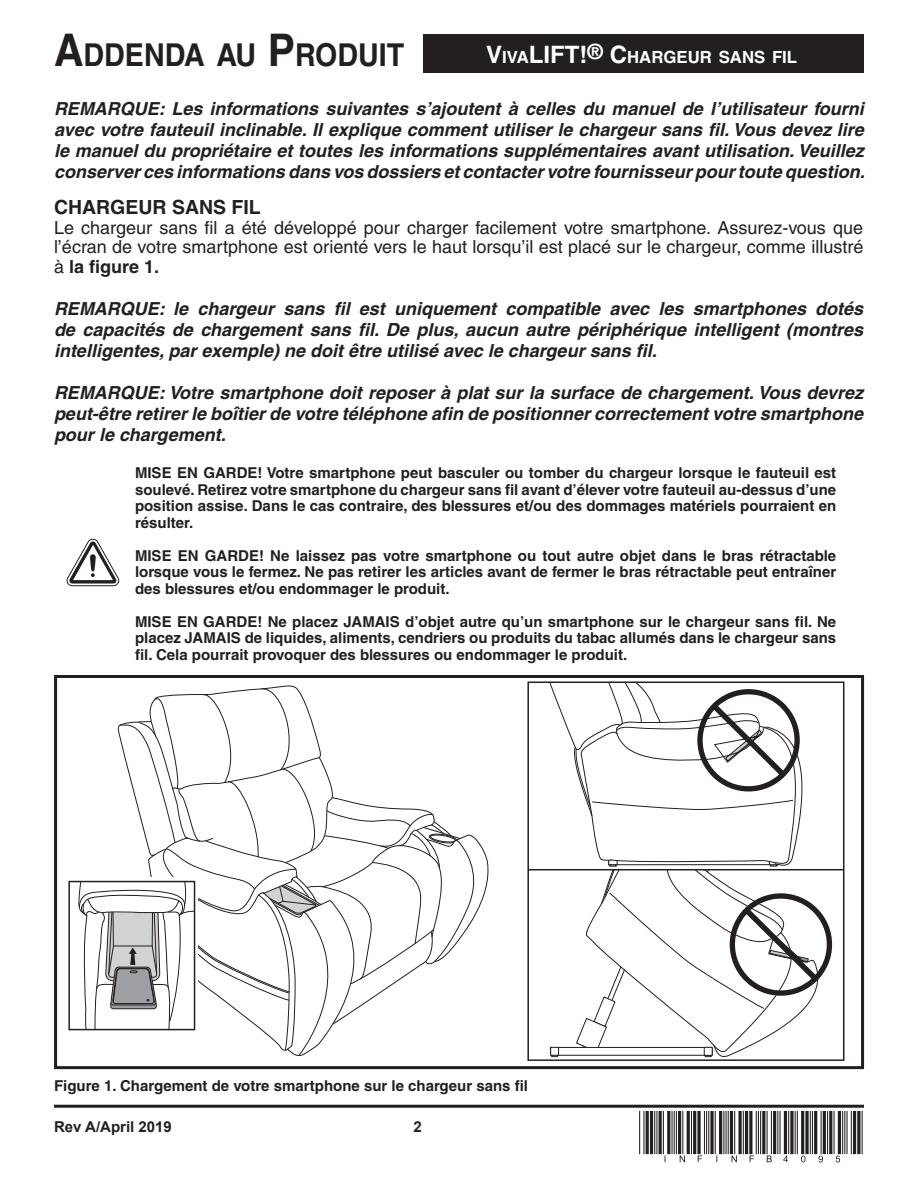
<style>
.page{position:relative;width:918px;height:1188px;background:#fff}
.page>*{position:absolute;margin:0;border:0;box-sizing:border-box;transform-origin:0 0}
.Product_Insert__head{font:700 31.5px "Helvetica";color:#231f20;scale:.91 1}
.Heading{font:700 19.5px "Helvetica";color:#231f20}
.Body_text{font:italic 700 18px/21px "Helvetica";color:#231f20;text-align:justify}
.NOTES{font:italic 700 18px/21px "Helvetica";color:#231f20;text-align:justify}
.Body_text-2{font:18px/19.5px "Helvetica";color:#231f20;text-align:justify}
.Text_for_black_recta{font:700 16.8px "Helvetica";color:#fff}
.WARNINGS{font:700 15px/16.5px "Helvetica";color:#231f20;text-align:justify}
.Figure_captions{font:700 15px "Helvetica";color:#231f20}
.Footer__product_inse{font:700 15px "Arial";color:#231f20}
.s1{font-size:45px}
.s2{font-size:24px}
.s3{font-weight:700}
</style>
<div class="page">
<hr style="left:54px;top:1105px;width:810px;height:3px;background:#231f20">
<hr style="left:654px;top:1111px;width:1px;height:43px;background:#231f20">
<hr style="left:650px;top:1111px;width:3px;height:43px;background:#231f20">
<hr style="left:646px;top:1111px;width:3px;height:43px;background:#231f20">
<hr style="left:643px;top:1111px;width:1px;height:43px;background:#231f20">
<hr style="left:639px;top:1111px;width:1px;height:43px;background:#231f20">
<hr style="left:672px;top:1111px;width:1px;height:43px;background:#231f20">
<hr style="left:667px;top:1111px;width:3px;height:43px;background:#231f20">
<hr style="left:663px;top:1111px;width:1px;height:43px;background:#231f20">
<hr style="left:659px;top:1111px;width:3px;height:43px;background:#231f20">
<hr style="left:656px;top:1111px;width:1px;height:43px;background:#231f20">
<svg style="left:674px;top:1111px;width:33px;height:51px"></svg>
<hr style="left:723px;top:1111px;width:1px;height:43px;background:#231f20">
<hr style="left:719px;top:1111px;width:3px;height:43px;background:#231f20">
<hr style="left:715px;top:1111px;width:1px;height:43px;background:#231f20">
<svg style="left:710px;top:1111px;width:4px;height:43px"></svg>
<hr style="left:708px;top:1111px;width:1px;height:43px;background:#231f20">
<svg style="left:726px;top:1111px;width:68px;height:51px"></svg>
<hr style="left:810px;top:1111px;width:1px;height:43px;background:#231f20">
<svg style="left:805px;top:1111px;width:4px;height:43px"></svg>
<svg style="left:801px;top:1156px;width:4px;height:6px"></svg>
<hr style="left:801px;top:1111px;width:3px;height:43px;background:#231f20">
<hr style="left:797px;top:1111px;width:1px;height:43px;background:#231f20">
<hr style="left:795px;top:1111px;width:1px;height:43px;background:#231f20">
<svg style="left:812px;top:1111px;width:33px;height:51px"></svg>
<hr style="left:862px;top:1111px;width:1px;height:43px;background:#231f20">
<hr style="left:857px;top:1111px;width:3px;height:43px;background:#231f20">
<hr style="left:853px;top:1111px;width:3px;height:43px;background:#231f20">
<hr style="left:851px;top:1111px;width:1px;height:43px;background:#231f20">
<hr style="left:846px;top:1111px;width:2px;height:43px;background:#231f20">
<div style="left:423px;top:35px;width:441px;height:38px;background:#231f20"></div>
<hr style="left:528px;top:869px;width:315px;height:1px;background:#231f20">
<svg style="left:530px;top:682px;width:302px;height:376px"></svg>
<svg style="left:77px;top:685px;width:412px;height:372px"></svg>
<div style="left:68px;top:881px;width:127px;height:149px;border:1px solid #231f20"></div>
<div style="left:54px;top:675px;width:810px;height:394px;border:3px solid #231f20"></div>
<svg style="left:66px;top:539px;width:53px;height:48px"></svg>
<p class="Product_Insert__head" style="left:54px;top:36px;width:387px"><span class="s1">A</span>DDENDA AU <span class="s1">P</span>RODUIT</p>
<p class="Text_for_black_recta" style="left:486px;top:47px;width:295px"><span class="s2">V</span>IVA<span class="s2">LIFT!</span><sup>®</sup> <span class="s2">C</span>HARGEUR SANS FIL</p>
<p class="NOTES" style="left:54px;top:98px;width:812px">REMARQUE: Les informations suivantes s’ajoutent à celles du manuel de l’utilisateur fourni avec votre fauteuil inclinable. Il explique comment utiliser le chargeur sans fil. Vous devez lire le manuel du propriétaire et toutes les informations supplémentaires avant utilisation. Veuillez conserver ces informations dans vos dossiers et contacter votre fournisseur pour toute question.</p>
<p class="Heading" style="left:54px;top:196px;width:208px">CHARGEUR SANS FIL</p>
<p class="Body_text-2" style="left:54px;top:218px;width:811px">Le chargeur sans fil a été développé pour charger facilement votre smartphone. Assurez-vous que l’écran de votre smartphone est orienté vers le haut lorsqu’il est placé sur le chargeur, comme illustré à <span class="s3">la figure 1.</span></p>
<p class="Body_text" style="left:54px;top:298px;width:811px">REMARQUE: le chargeur sans fil est uniquement compatible avec les smartphones dotés de capacités de chargement sans fil. De plus, aucun autre périphérique intelligent (montres intelligentes, par exemple) ne doit être utilisé avec le chargeur sans fil.</p>
<p class="Body_text" style="left:54px;top:382px;width:811px">REMARQUE: Votre smartphone doit reposer à plat sur la surface de chargement. Vous devrez peut-être retirer le boîtier de votre téléphone afin de positionner correctement votre smartphone pour le chargement.</p>
<p class="WARNINGS" style="left:135px;top:465px;width:703px">MISE EN GARDE! Votre smartphone peut basculer ou tomber du chargeur lorsque le fauteuil est soulevé. Retirez votre smartphone du chargeur sans fil avant d’élever votre fauteuil au-dessus d’une position assise. Dans le cas contraire, des blessures et/ou des dommages matériels pourraient en résulter.</p>
<p class="WARNINGS" style="left:135px;top:547px;width:703px">MISE EN GARDE! Ne laissez pas votre smartphone ou tout autre objet dans le bras rétractable lorsque vous le fermez. Ne pas retirer les articles avant de fermer le bras rétractable peut entraîner des blessures et/ou endommager le produit.</p>
<p class="WARNINGS" style="left:135px;top:613px;width:703px">MISE EN GARDE! Ne placez JAMAIS d’objet autre qu’un smartphone sur le chargeur sans fil. Ne placez JAMAIS de liquides, aliments, cendriers ou produits du tabac allumés dans le chargeur sans fil. Cela pourrait provoquer des blessures ou endommager le produit.</p>
<p class="Figure_captions" style="left:54px;top:1077px;width:476px">Figure 1. Chargement de votre smartphone sur le chargeur sans fil</p>
<p class="Footer__product_inse" style="left:54px;top:1116px;width:119px">Rev A/April 2019</p>
<p class="Footer__product_inse" style="left:413px;top:1116px;width:10px">2</p>
</div>
